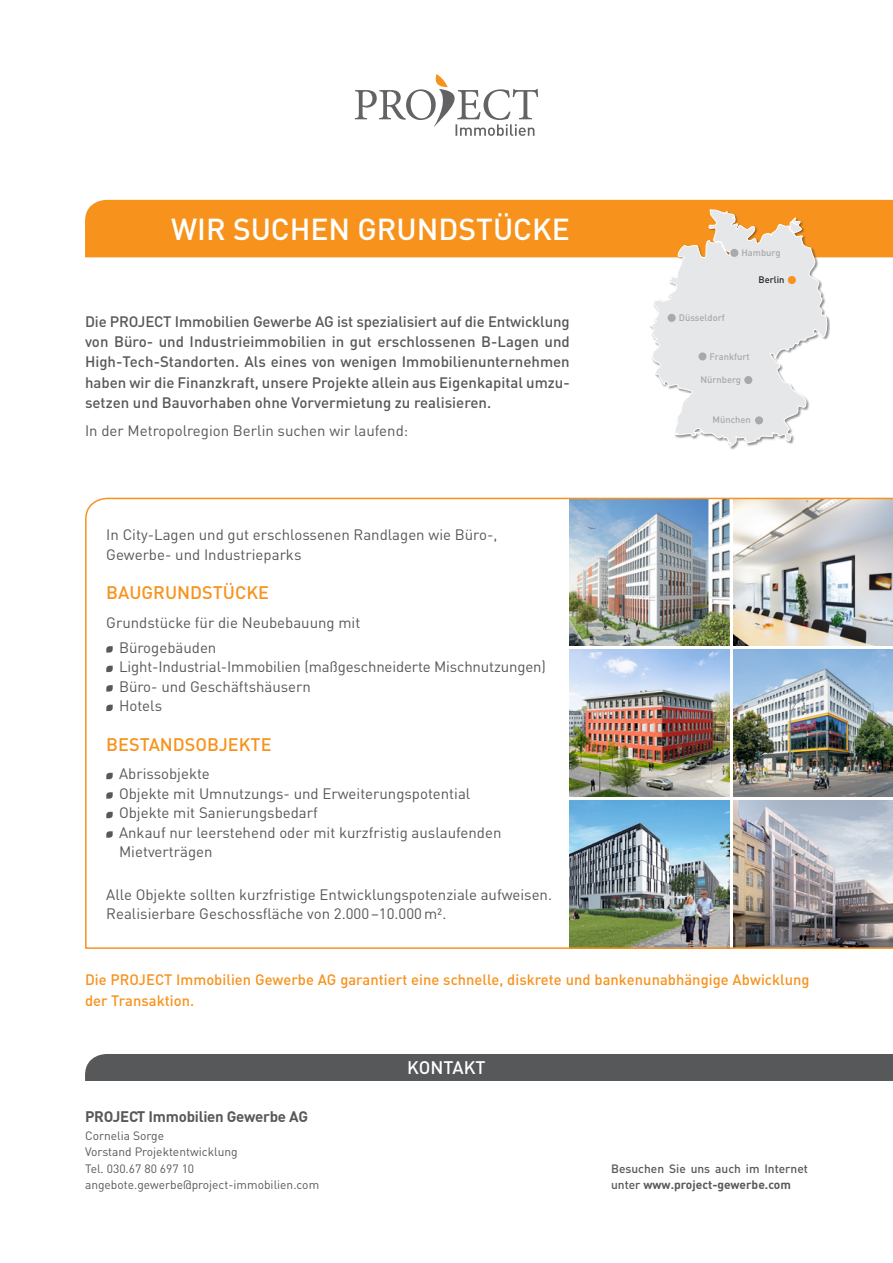
<style>
.page{position:relative;width:893px;height:1263px;background:#fff}
.page>*{position:absolute;margin:0;border:0;box-sizing:border-box;transform-origin:0 0}
.Copy_RS{font:500 30px "DIN";color:#fff}
.Copy_HL{font:500 18px "DIN";color:#f7931d}
.Copy_HL-2{font:500 18px "DIN";color:#fff}
.Copy_HL-3{font:15px/19.5px "DIN";color:#57585a}
.Copy_KE{font:500 15px/20.1px "DIN";color:#57585a;text-align:justify}
.t1{font:500 15px/21px "DIN";letter-spacing:.005em;color:#f7931d}
.t2{font:700 15px "DIN";letter-spacing:-.015em;color:#57585a}
.t3{font:12px/16.5px "DIN";color:#57585a}
.t4{font:500 12px/16.5px "DIN";color:#57585a}
.Copy_Block_fett{font:500 9.3px "DIN";color:#a8a9ad}
.Copy_Block_fett-2{font:500 9.3px "DIN";color:#231f20}
.s1{font-weight:700}
</style>
<div class="page">
<div style="left:85px;top:1054px;width:808px;height:27px;background:#57585a"></div>
<div style="left:85px;top:200px;width:808px;height:57px;background:#f7931d"></div>
<svg style="left:648px;top:209px;width:180px;height:238px"></svg>
<div style="left:788px;top:276px;width:8px;height:8px;background:#f7931d;border-radius:50%"></div>
<div style="left:744px;top:376px;width:8px;height:8px;background:#a8a9ad;border-radius:50%"></div>
<div style="left:755px;top:416px;width:8px;height:8px;background:#a8a9ad;border-radius:50%"></div>
<div style="left:730px;top:249px;width:8px;height:8px;background:#a8a9ad;border-radius:50%"></div>
<div style="left:698px;top:352px;width:9px;height:8px;background:#a8a9ad;border-radius:50%"></div>
<div style="left:668px;top:314px;width:8px;height:8px;background:#a8a9ad;border-radius:50%"></div>
<img style="left:85px;top:497px;width:808px;height:452px">
<svg style="left:355px;top:74px;width:183px;height:62px"></svg>
<p class="Copy_RS" style="left:171px;top:210px;width:400px">WIR SUCHEN GRUNDSTÜCKE</p>
<p class="Copy_KE" style="left:85px;top:311px;width:486px">Die PROJECT Immobilien Gewerbe AG ist spezialisiert auf die Entwicklung von Büro- und Industrieimmobilien in gut erschlossenen B-Lagen und High-Tech-Standorten. Als eines von wenigen Immobilienunternehmen haben wir die Finanzkraft, unsere Projekte allein aus Eigenkapital umzu&shy;setzen und Bauvorhaben ohne Vorvermietung zu realisieren.</p>
<p class="Copy_HL-3" style="left:85px;top:421px;width:325px">In der Metropolregion Berlin suchen wir laufend:</p>
<p class="Copy_HL-3" style="left:106px;top:525px;width:393px">In City-Lagen und gut erschlossenen Randlagen wie Büro-,</p>
<p class="Copy_HL-3" style="left:106px;top:545px;width:197px">Gewerbe- und Industrieparks</p>
<p class="Copy_HL" style="left:106px;top:581px;width:164px">BAUGRUNDSTÜCKE</p>
<p class="Copy_HL-3" style="left:106px;top:613px;width:256px">Grundstücke für die Neubebauung mit</p>
<p class="Copy_HL-3" style="left:119px;top:638px;width:99px">Bürogebäuden</p>
<p class="Copy_HL-3" style="left:119px;top:657px;width:428px">Light-Industrial-Immobilien (maßgeschneiderte Mischnutzungen)</p>
<p class="Copy_HL-3" style="left:119px;top:677px;width:193px">Büro- und Geschäftshäusern</p>
<p class="Copy_HL-3" style="left:119px;top:696px;width:45px">Hotels</p>
<p class="Copy_HL" style="left:106px;top:733px;width:167px">BESTANDSOBJEKTE</p>
<p class="Copy_HL-3" style="left:119px;top:764px;width:92px">Abrissobjekte</p>
<p class="Copy_HL-3" style="left:119px;top:784px;width:353px">Objekte mit Umnutzungs- und Erweiterungspotential</p>
<p class="Copy_HL-3" style="left:119px;top:803px;width:200px">Objekte mit Sanierungsbedarf</p>
<p class="Copy_HL-3" style="left:119px;top:823px;width:384px">Ankauf nur leerstehend oder mit kurzfristig auslaufenden<br>Mietverträgen</p>
<p class="Copy_HL-3" style="left:106px;top:885px;width:447px">Alle Objekte sollten kurzfristige Entwicklungspotenziale aufweisen.</p>
<p class="Copy_HL-3" style="left:106px;top:904px;width:342px">Realisierbare Geschossfläche von 2.000–10.000m².</p>
<p class="Copy_Block_fett" style="left:741px;top:247px;width:40px">Hamburg</p>
<p class="Copy_Block_fett-2" style="left:758px;top:274px;width:27px">Berlin</p>
<p class="Copy_Block_fett" style="left:679px;top:312px;width:48px">Düsseldorf</p>
<p class="Copy_Block_fett" style="left:710px;top:350px;width:42px">Frankfurt</p>
<p class="Copy_Block_fett" style="left:700px;top:374px;width:42px">Nürnberg</p>
<p class="Copy_Block_fett" style="left:712px;top:414px;width:40px">München</p>
<p class="t1" style="left:85px;top:969px;width:726px">Die PROJECT Immobilien Gewerbe AG garantiert eine schnelle, diskrete und bankenunabhängige Abwicklung der Transaktion.</p>
<p class="t2" style="left:85px;top:1106px;width:224px">PROJECT Immobilien Gewerbe AG</p>
<p class="t3" style="left:85px;top:1127px;width:236px">Cornelia Sorge<br>Vorstand Projektentwicklung<br>Tel. 030.67 80 697 10 angebote.gewerbe@project-immobilien.com</p>
<p class="Copy_HL-2" style="left:407px;top:1056px;width:80px">KONTAKT</p>
<p class="t4" style="left:611px;top:1160px;width:198px">Besuchen Sie uns auch im Internet unter <span class="s1">www.project-gewerbe.com</span></p>
</div>
